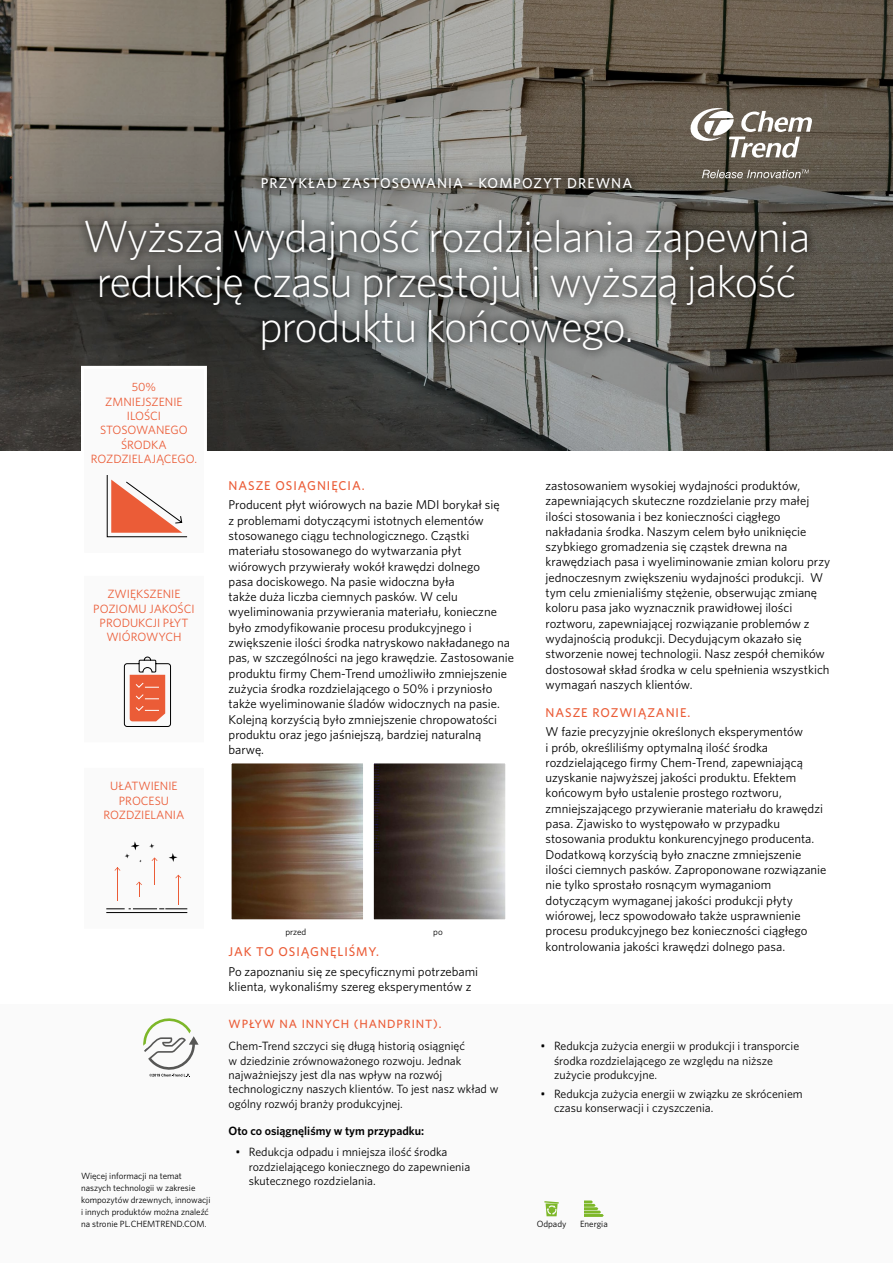
<style>
.page{position:relative;width:893px;height:1263px;background:#fff}
.page>*{position:absolute;margin:0;border:0;box-sizing:border-box;transform-origin:0 0}
.t1{font:300 45px/45px "Whitney";letter-spacing:-.025em;color:#fff;text-align:center}
.t2{font:500 14.25px "Whitney";letter-spacing:.075em;color:#fff}
.t3{font:12.75px/15.3px "Whitney";color:#000}
.t4{font:500 12.75px "Whitney";letter-spacing:.075em;color:#eb5c37}
.t5{font:12px/14.4px "Whitney";color:#000}
.t6{font:12px/14.4px "Whitney";color:#eb5c37;text-align:center}
.t7{font:600 12px "Whitney";color:#000}
.t8{font:500 12px "Whitney";letter-spacing:.075em;color:#eb5c37}
.t9{font:9px/12px "Whitney";color:#000}
</style>
<div class="page">
<div style="left:0;top:1005px;width:893px;height:258px;background:#fafafa"></div>
<svg style="left:544px;top:1201px;width:15px;height:15px"></svg>
<svg style="left:584px;top:1200px;width:20px;height:17px"></svg>
<svg style="left:0;top:0;width:893px;height:451px;background:#68645c"></svg>
<div style="left:72px;top:164px;width:749px;height:200px;background:#000;opacity:.5"></div>
<div style="left:77px;top:211px;width:740px;height:148px;background:#000;opacity:.55"></div>
<div style="left:252px;top:169px;width:389px;height:28px;background:#000;opacity:.55"></div>
<svg style="left:702px;top:170px;width:107px;height:8px"></svg>
<svg style="left:688px;top:107px;width:124px;height:51px"></svg>
<svg style="left:143px;top:1018px;width:56px;height:59px"></svg>
<div style="left:82px;top:766px;width:123px;height:164px;background:#fafafa"></div>
<div style="left:82px;top:574px;width:123px;height:170px;background:#fafafa"></div>
<div style="left:82px;top:367px;width:123px;height:187px;background:#fafafa"></div>
<svg style="left:107px;top:475px;width:81px;height:62px"></svg>
<hr style="left:117px;top:868px;width:1px;height:33px;background:#eb5c37">
<svg style="left:136px;top:881px;width:6px;height:16px"></svg>
<svg style="left:152px;top:857px;width:5px;height:27px"></svg>
<hr style="left:178px;top:875px;width:1px;height:30px;background:#eb5c37">
<svg style="left:106px;top:908px;width:81px;height:1px"></svg>
<hr style="left:106px;top:912px;width:81px;height:1px;background:#000">
<svg style="left:169px;top:853px;width:8px;height:9px"></svg>
<svg style="left:115px;top:841px;width:27px;height:30px"></svg>
<svg style="left:149px;top:843px;width:5px;height:5px"></svg>
<svg style="left:124px;top:657px;width:47px;height:70px"></svg>
<img style="left:233px;top:764px;width:129px;height:154px">
<div style="left:229px;top:760px;width:137px;height:162px;border:3px solid #fff"></div>
<img style="left:375px;top:764px;width:129px;height:154px">
<div style="left:371px;top:760px;width:137px;height:162px;border:3px solid #fff"></div>
<p class="t2" style="left:261px;top:174px;width:373px">PRZYKŁAD ZASTOSOWANIA - KOMPOZYT DREWNA</p>
<h1 class="t1" style="left:83px;top:212px;width:729px">Wyższa wydajność rozdzielania zapewnia redukcję czasu przestoju i wyższą jakość produktu końcowego.</h1>
<p class="t6" style="left:91px;top:380px;width:108px">50%<br>ZMNIEJSZENIE<br>ILOŚCI<br>STOSOWANEGO<br>ŚRODKA<br>ROZDZIELAJĄCEGO.</p>
<p class="t6" style="left:93px;top:587px;width:103px">ZWIĘKSZENIE<br>POZIOMU JAKOŚCI<br>PRODUKCJI PŁYT<br>WIÓROWYCH</p>
<p class="t6" style="left:103px;top:779px;width:82px">UŁATWIENIE<br>PROCESU<br>ROZDZIELANIA</p>
<p class="t4" style="left:229px;top:477px;width:138px">NASZE OSIĄGNIĘCIA.</p>
<p class="t3" style="left:229px;top:497px;width:287px">Producent płyt wiórowych na bazie MDI borykał się<br>z problemami dotyczącymi istotnych elementów stosowanego ciągu technologicznego. Cząstki materiału stosowanego do wytwarzania płyt wiórowych przywierały wokół krawędzi dolnego<br>pasa dociskowego. Na pasie widoczna była<br>także duża liczba ciemnych pasków. W celu wyeliminowania przywierania materiału, konieczne było zmodyfikowanie procesu produkcyjnego i zwiększenie ilości środka natryskowo nakładanego na pas, w szczególności na jego krawędzie. Zastosowanie produktu firmy Chem-Trend umożliwiło zmniejszenie zużycia środka rozdzielającego o 50% i przyniosło także wyeliminowanie śladów widocznych na pasie.<br>Kolejną korzyścią było zmniejszenie chropowatości produktu oraz jego jaśniejszą, bardziej naturalną barwę.</p>
<p class="t9" style="left:81px;top:1170px;width:131px">Więcej informacji na temat naszych technologii w zakresie kompozytów drzewnych, innowacji i innych produktów można znaleźć na stronie PL.CHEMTREND.COM.</p>
<p class="t9" style="left:285px;top:926px;width:22px">przed</p>
<p class="t9" style="left:433px;top:926px;width:11px">po</p>
<p class="t4" style="left:229px;top:943px;width:152px">JAK TO OSIĄGNĘLIŚMY.</p>
<p class="t3" style="left:229px;top:963px;width:251px">Po zapoznaniu się ze specyficznymi potrzebami klienta, wykonaliśmy szereg eksperymentów z</p>
<p class="t8" style="left:229px;top:1016px;width:214px">WPŁYW NA INNYCH (HANDPRINT).</p>
<p class="t5" style="left:229px;top:1038px;width:271px">Chem-Trend szczyci się długą historią osiągnięć<br>w dziedzinie zrównoważonego rozwoju. Jednak najważniejszy jest dla nas wpływ na rozwój technologiczny naszych klientów. To jest nasz wkład w ogólny rozwój branży produkcyjnej.</p>
<p class="t7" style="left:229px;top:1123px;width:197px">Oto co osiągnęliśmy w tym przypadku:</p>
<p class="t5" style="left:249px;top:1144px;width:223px;text-indent:-14px">• Redukcja odpadu i mniejsza ilość środka rozdzielającego koniecznego do zapewnienia skutecznego rozdzielania.</p>
<p class="t3" style="left:546px;top:477px;width:286px">zastosowaniem wysokiej wydajności produktów, zapewniających skuteczne rozdzielanie przy małej ilości stosowania i bez konieczności ciągłego nakładania środka. Naszym celem było uniknięcie szybkiego gromadzenia się cząstek drewna na krawędziach pasa i wyeliminowanie zmian koloru przy jednoczesnym zwiększeniu wydajności produkcji. W tym celu zmienialiśmy stężenie, obserwując zmianę koloru pasa jako wyznacznik prawidłowej ilości roztworu, zapewniającej rozwiązanie problemów z wydajnością produkcji. Decydującym okazało się stworzenie nowej technologii. Nasz zespół chemików dostosował skład środka w celu spełnienia wszystkich wymagań naszych klientów.</p>
<p class="t4" style="left:546px;top:704px;width:146px">NASZE ROZWIĄZANIE.</p>
<p class="t3" style="left:546px;top:724px;width:282px">W fazie precyzyjnie określonych eksperymentów<br>i prób, określiliśmy optymalną ilość środka rozdzielającego firmy Chem-Trend, zapewniającą uzyskanie najwyższej jakości produktu. Efektem końcowym było ustalenie prostego roztworu, zmniejszającego przywieranie materiału do krawędzi pasa. Zjawisko to występowało w przypadku stosowania produktu konkurencyjnego producenta.<br>Dodatkową korzyścią było znaczne zmniejszenie ilości ciemnych pasków. Zaproponowane rozwiązanie nie tylko sprostało rosnącym wymaganiom dotyczącym wymaganej jakości produkcji płyty wiórowej, lecz spowodowało także usprawnienie procesu produkcyjnego bez konieczności ciągłego kontrolowania jakości krawędzi dolnego pasa.</p>
<p class="t5" style="left:554px;top:1038px;width:247px;text-indent:-14px">• Redukcja zużycia energii w produkcji i transporcie środka rozdzielającego ze względu na niższe zużycie produkcyjne.</p>
<p class="t5" style="left:554px;top:1086px;width:250px;text-indent:-14px">• Redukcja zużycia energii w związku ze skróceniem czasu konserwacji i czyszczenia.</p>
<p class="t9" style="left:537px;top:1218px;width:31px">Odpady</p>
<p class="t9" style="left:580px;top:1218px;width:29px">Energia</p>
</div>
